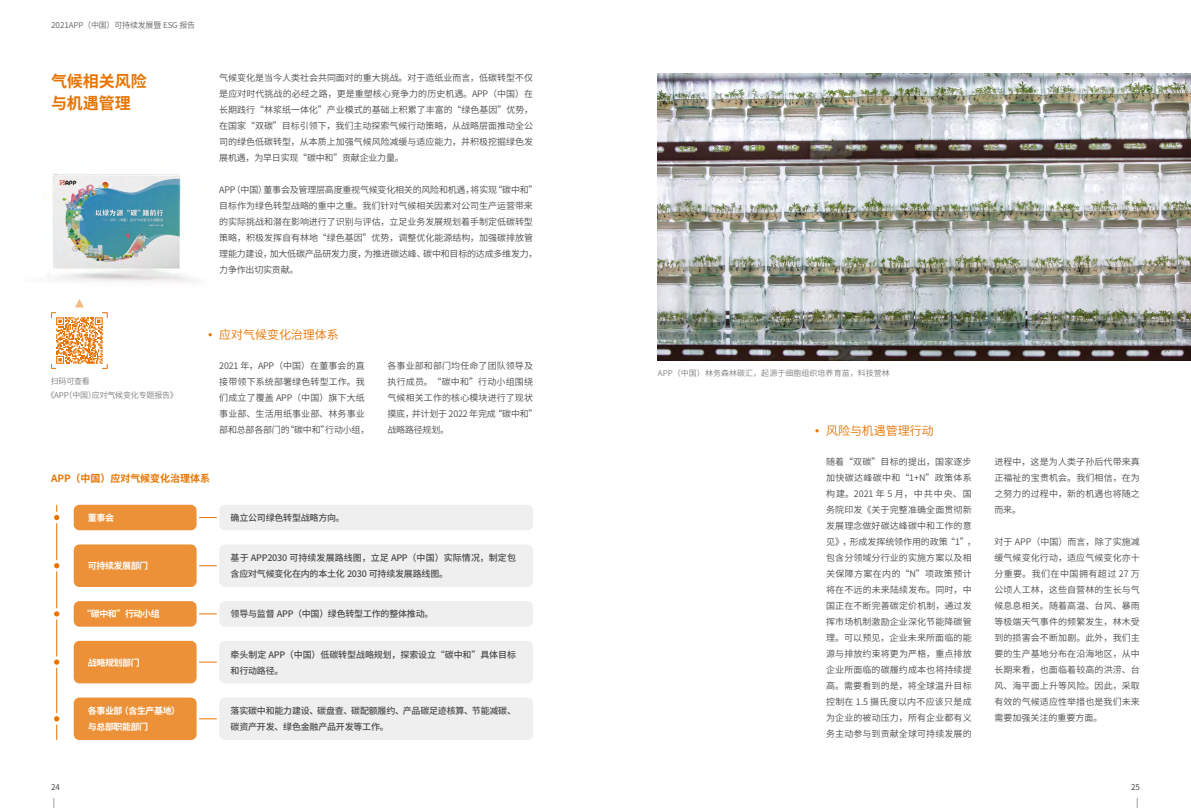
<style>
.page{position:relative;width:1191px;height:808px;background:#fff}
.page>*{position:absolute;margin:0;border:0;box-sizing:border-box;transform-origin:0 0}
.t1{font:700 16px/22px "Source Han Sans CN";letter-spacing:-.005em;color:#e77400}
.t2{font:12px "Source Han Sans CN";letter-spacing:-.005em;color:#e77400}
.t3{font:700 10px "Source Han Sans CN";letter-spacing:-.005em;color:#e77400}
.t4{font:9px/16px "Source Han Sans CN";letter-spacing:.01em;color:#4c4948}
.t5{font:500 9px/16px "Source Han Sans CN";letter-spacing:-.025em;color:#4c4948}
.t6{font:700 9px/16px "Source Han Sans CN";letter-spacing:-.05em;color:#fff}
.t7{font:8px "Source Han Sans CN";letter-spacing:.005em;color:#7d7d7d}
.t8{font:8px/14px "Source Han Sans CN";letter-spacing:-.025em;color:#7d7d7d}
.t9{font:8px "Source Han Sans CN";letter-spacing:-.025em;color:#656464}
.t10{font:8px "Source Han Sans CN";color:#4c4948}
.s1{font-style:inherit}
</style>
<div class="page">
<div style="left:51px;top:312px;width:57px;height:57px;border:1px solid #e77400"></div>
<div style="left:57px;top:307px;width:45px;height:67px;background:#fff"></div>
<div style="left:43px;top:318px;width:73px;height:45px;background:#fff"></div>
<svg style="left:199px;top:517px;width:17px;height:1px"></svg>
<div style="left:74px;top:505px;width:123px;height:25px;background:#ed9138;border-radius:6px"></div>
<div style="left:219px;top:505px;width:314px;height:25px;background:#efefef;border-radius:6px"></div>
<svg style="left:199px;top:565px;width:17px;height:1px"></svg>
<div style="left:74px;top:544px;width:123px;height:43px;background:#ed9138;border-radius:6px"></div>
<div style="left:219px;top:544px;width:314px;height:43px;background:#efefef;border-radius:6px"></div>
<svg style="left:199px;top:613px;width:17px;height:1px"></svg>
<div style="left:74px;top:601px;width:123px;height:26px;background:#ed9138;border-radius:6px"></div>
<div style="left:219px;top:601px;width:314px;height:26px;background:#efefef;border-radius:6px"></div>
<svg style="left:199px;top:662px;width:17px;height:1px"></svg>
<div style="left:74px;top:641px;width:123px;height:42px;background:#ed9138;border-radius:6px"></div>
<div style="left:219px;top:641px;width:314px;height:42px;background:#efefef;border-radius:6px"></div>
<svg style="left:199px;top:718px;width:17px;height:1px"></svg>
<div style="left:74px;top:697px;width:123px;height:43px;background:#ed9138;border-radius:6px"></div>
<div style="left:219px;top:697px;width:314px;height:43px;background:#efefef;border-radius:6px"></div>
<hr style="left:56px;top:505px;width:1px;height:235px;background:#e77400">
<div style="left:53px;top:513px;width:8px;height:9px;background:#e77400;border-radius:50%"></div>
<div style="left:51px;top:512px;width:11px;height:11px;border:3px solid #fff;border-radius:50%"></div>
<div style="left:53px;top:561px;width:8px;height:9px;background:#e77400;border-radius:50%"></div>
<div style="left:51px;top:560px;width:11px;height:11px;border:3px solid #fff;border-radius:50%"></div>
<div style="left:53px;top:610px;width:8px;height:8px;background:#e77400;border-radius:50%"></div>
<div style="left:51px;top:608px;width:11px;height:11px;border:3px solid #fff;border-radius:50%"></div>
<div style="left:53px;top:658px;width:8px;height:8px;background:#e77400;border-radius:50%"></div>
<div style="left:51px;top:656px;width:11px;height:12px;border:3px solid #fff;border-radius:50%"></div>
<div style="left:53px;top:715px;width:8px;height:8px;background:#e77400;border-radius:50%"></div>
<div style="left:51px;top:713px;width:11px;height:11px;border:3px solid #fff;border-radius:50%"></div>
<svg style="left:208px;top:333px;width:4px;height:4px"></svg>
<svg style="left:815px;top:429px;width:4px;height:4px"></svg>
<img style="left:658px;top:73px;width:533px;height:288px">
<svg style="left:56px;top:317px;width:47px;height:47px"></svg>
<img style="left:52px;top:173px;width:142px;height:109px">
<svg style="left:75px;top:299px;width:9px;height:8px"></svg>
<p class="t9" style="left:51px;top:21px;width:146px"><span class="s1">2021</span>APP（中国）可持续发展暨 ESG 报告</p>
<h1 class="t1" style="left:51px;top:70px;width:97px">气候相关风险与机遇管理</h1>
<p class="t4" style="left:219px;top:70px;width:315px;text-align:justify">气候变化是当今人类社会共同面对的重大挑战。对于造纸业而言，低碳转型不仅是应对时代挑战的必经之路，更是重塑核心竞争力的历史机遇。APP（中国）在长期践行“林浆纸一体化”产业模式的基础上积累了丰富的“绿色基因”优势，在国家“双碳”目标引领下，我们主动探索气候行动策略，从战略层面推动全公司的绿色低碳转型，从本质上加强气候风险减缓与适应能力，并积极挖掘绿色发展机遇，为早日实现“碳中和”贡献企业力量。</p>
<p class="t4" style="left:219px;top:182px;width:320px">APP（中国）董事会及管理层高度重视气候变化相关的风险和机遇，将实现“碳中和”目标作为绿色转型战略的重中之重。我们针对气候相关因素对公司生产运营带来的实际挑战和潜在影响进行了识别与评估，立足业务发展规划着手制定低碳转型策略，积极发挥自有林地“绿色基因”优势，调整优化能源结构，加强碳排放管理能力建设，加大低碳产品研发力度，为推进碳达峰、碳中和目标的达成多维发力，力争作出切实贡献。</p>
<p class="t8" style="left:46px;top:374px;width:133px;text-indent:4px">扫码可查看<br>《APP（中国）应对气候变化专题报告》</p>
<h2 class="t2" style="left:219px;top:328px;width:121px">应对气候变化治理体系</h2>
<p class="t4" style="left:219px;top:358px;width:152px">2021 年，APP（中国）在董事会的直接带领下系统部署绿色转型工作。我们成立了覆盖 APP（中国）旗下大纸事业部、生活用纸事业部、林务事业部和总部各部门的“碳中和”行动小组，</p>
<p class="t3" style="left:51px;top:473px;width:160px">APP（中国）应对气候变化治理体系</p>
<p class="t4" style="left:387px;top:358px;width:152px">各事业部和部门均任命了团队领导及执行成员。“碳中和”行动小组围绕气候相关工作的核心模块进行了现状摸底，并计划于 2022 年完成“碳中和”战略路径规划。</p>
<p class="t6" style="left:88px;top:509px;width:28px">董事会</p>
<p class="t5" style="left:231px;top:510px;width:116px">确立公司绿色转型战略方向。</p>
<p class="t6" style="left:88px;top:558px;width:62px">可持续发展部门</p>
<p class="t5" style="left:231px;top:550px;width:287px">基于 APP2030 可持续发展路线图，立足 APP（中国）实际情况，制定包含应对气候变化在内的本土化 2030 可持续发展路线图。</p>
<p class="t6" style="left:82px;top:606px;width:79px">“碳中和”行动小组</p>
<p class="t5" style="left:231px;top:606px;width:204px">领导与监督 APP（中国）绿色转型工作的整体推动。</p>
<p class="t6" style="left:88px;top:654px;width:53px">战略规划部门</p>
<p class="t5" style="left:231px;top:646px;width:287px">牵头制定 APP（中国）低碳转型战略规划，探索设立“碳中和”具体目标和行动路径。</p>
<p class="t6" style="left:88px;top:703px;width:94px">各事业部（含生产基地）与总部职能部门</p>
<p class="t5" style="left:231px;top:703px;width:287px">落实碳中和能力建设、碳盘查、碳配额履约、产品碳足迹核算、节能减碳、碳资产开发、绿色金融产品开发等工作。</p>
<p class="t7" style="left:658px;top:368px;width:233px">APP（中国）林务森林碳汇，起源于细胞组织培养育苗，科技营林</p>
<h2 class="t2" style="left:826px;top:424px;width:109px">风险与机遇管理行动</h2>
<p class="t4" style="left:826px;top:454px;width:152px">随着“双碳”目标的提出，国家逐步加快碳达峰碳中和“1+N”政策体系构建。2021 年 5 月，中共中央、国务院印发《关于完整准确全面贯彻新发展理念做好碳达峰碳中和工作的意见》，形成发挥统领作用的政策“1”，包含分领域分行业的实施方案以及相关保障方案在内的“N”项政策预计将在不远的未来陆续发布。同时，中国正在不断完善碳定价机制，通过发挥市场机制激励企业深化节能降碳管理。可以预见，企业未来所面临的能源与排放约束将更为严格，重点排放企业所面临的碳履约成本也将持续提高。需要看到的是，将全球温升目标控制在 1.5 摄氏度以内不应该只是成为企业的被动压力，所有企业都有义务主动参与到贡献全球可持续发展的</p>
<p class="t4" style="left:994px;top:454px;width:147px;text-align:justify">进程中，这是为人类子孙后代带来真正福祉的宝贵机会。我们相信，在为之努力的过程中，新的机遇也将随之而来。</p>
<p class="t4" style="left:994px;top:534px;width:147px;text-align:justify">对于 APP（中国）而言，除了实施减缓气候变化行动，适应气候变化亦十分重要。我们在中国拥有超过 27 万公顷人工林，这些自营林的生长与气候息息相关。随着高温、台风、暴雨等极端天气事件的频繁发生，林木受到的损害会不断加剧。此外，我们主要的生产基地分布在沿海地区，从中长期来看，也面临着较高的洪涝、台风、海平面上升等风险。因此，采取有效的气候适应性举措也是我们未来需要加强关注的重要方面。</p>
<p class="t10" style="left:51px;top:782px;width:10px">24</p>
<p class="t10" style="left:1131px;top:782px;width:10px">25</p>
</div>
